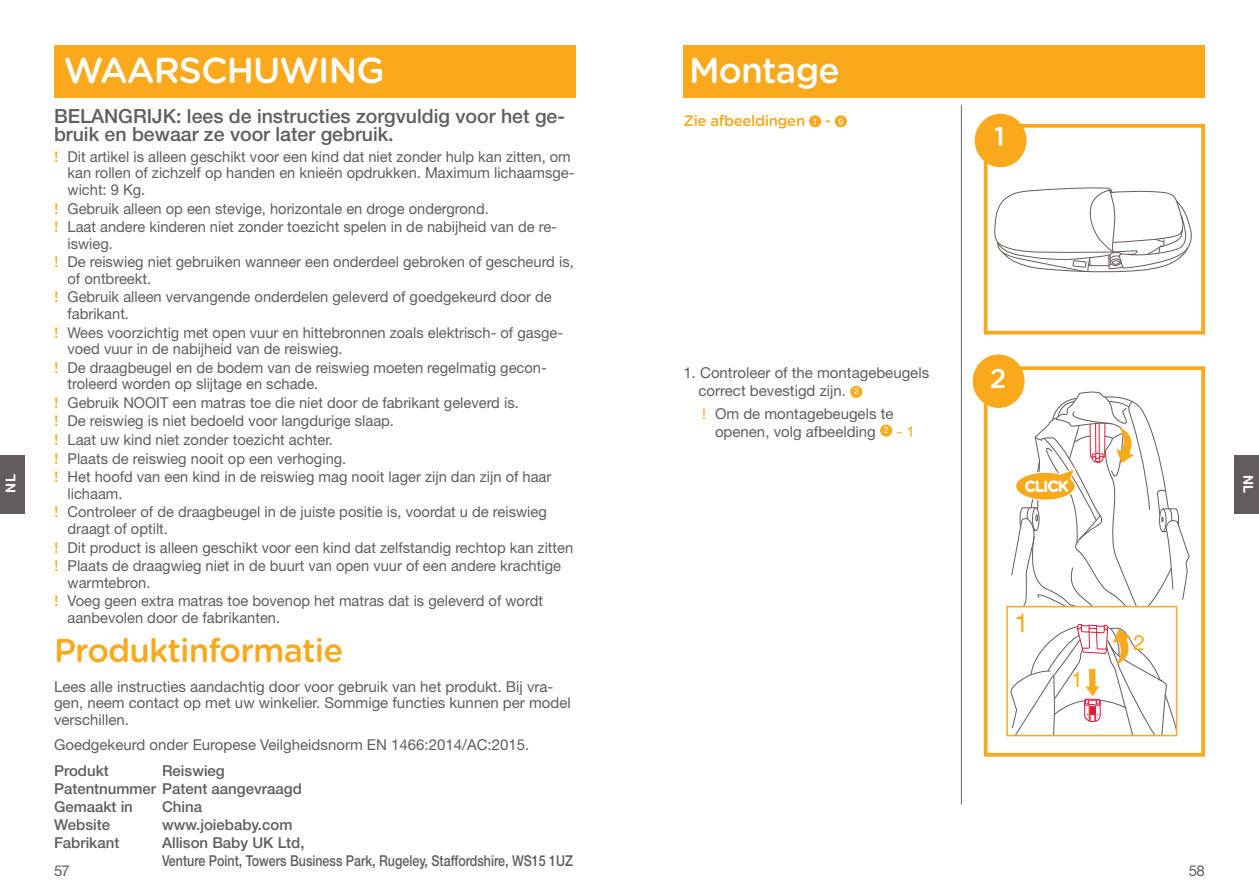
<style>
.page{position:relative;width:1259px;height:893px;background:#fff}
.page>*{position:absolute;margin:0;border:0;box-sizing:border-box;transform-origin:0 0}
.t1{font:500 36px "Gotham Rounded";letter-spacing:-.025em;color:#fff}
.warnings{font:500 33px "Gotham Rounded";letter-spacing:-.025em;color:#f9a91b}
.内容{font:500 27px "Gotham Rounded";color:#fff}
.内容-2{font:25.5px "Helvetica Neue LT Std";color:#f9a91b}
.内容-3{font:21px "Helvetica Neue LT Std";color:#f9a91b}
.warnings-2{font:500 19.5px/18px "Helvetica Neue LT Std";color:#625c5c}
.warnings-3{font:15px/16.5px "Helvetica Neue LT Std";color:#625c5c}
.内容-4{font:500 15px "Helvetica Neue LT Std";color:#625c5c}
.内容-5{font:500 15px "Helvetica Neue LT Std";color:#625c5c;scale:.83 1}
.t2{font:500 15px "Gotham Rounded";letter-spacing:-.025em;color:#f9a91b}
.warnings-4{font:15px "Helvetica Neue LT Std";color:#f9a91b}
.warning{font:700 13.5px "Helvetica Neue LT Std";color:#fff}
.t3{font:9px "Helvetica Neue LT Std";color:#fff}
.s1{font-family:"Gotham Rounded";font-weight:500;color:#f9a91b}
.s2{color:#f9a91b}
</style>
<div class="page">
<div style="left:850px;top:386px;width:12px;height:12px;background:#f9a91b;border-radius:50%"></div>
<div style="left:880px;top:424px;width:12px;height:13px;background:#f9a91b;border-radius:50%"></div>
<div style="left:54px;top:45px;width:521px;height:53px;background:#f9a91b"></div>
<div style="left:683px;top:45px;width:522px;height:53px;background:#f9a91b"></div>
<div style="left:809px;top:115px;width:12px;height:12px;background:#f9a91b;border-radius:50%"></div>
<div style="left:835px;top:115px;width:12px;height:12px;background:#f9a91b;border-radius:50%"></div>
<hr style="left:961px;top:105px;width:1px;height:699px;background:#717074">
<div style="left:0;top:456px;width:24px;height:58px;background:#625c5c"></div>
<div style="left:1234px;top:456px;width:25px;height:58px;background:#625c5c"></div>
<svg style="left:994px;top:187px;width:198px;height:86px"></svg>
<div style="left:983px;top:124px;width:222px;height:211px;border:4px solid #f9a91b"></div>
<div style="left:974px;top:114px;width:52px;height:53px;background:#f9a91b;border-radius:50%"></div>
<div style="left:983px;top:366px;width:222px;height:391px;border:4px solid #f9a91b"></div>
<div style="left:972px;top:354px;width:52px;height:54px;background:#f9a91b;border-radius:50%"></div>
<svg style="left:1007px;top:390px;width:183px;height:345px"></svg>
<p class="t1" style="left:64px;top:44px;width:322px">WAARSCHUWING</p>
<p class="warnings-2" style="left:54px;top:107px;width:512px">BELANGRIJK: lees de instructies zorgvuldig voor het ge&shy;bruik en bewaar ze voor later gebruik.</p>
<p class="warnings-3" style="left:68px;top:148px;width:508px;text-indent:-14px"><span class="s1">!</span> Dit artikel is alleen geschikt voor een kind dat niet zonder hulp kan zitten, om kan rollen of zichzelf op handen en knieën opdrukken. Maximum lichaamsge&shy;wicht: 9 Kg.</p>
<p class="warnings-3" style="left:54px;top:200px;width:436px"><span class="s1">!</span> Gebruik alleen op een stevige, horizontale en droge ondergrond.</p>
<p class="warnings-3" style="left:68px;top:218px;width:491px;text-indent:-14px"><span class="s1">!</span> Laat andere kinderen niet zonder toezicht spelen in de nabijheid van de re&shy;iswieg.</p>
<p class="warnings-3" style="left:68px;top:253px;width:508px;text-indent:-14px"><span class="s1">!</span> De reiswieg niet gebruiken wanneer een onderdeel gebroken of gescheurd is, of ontbreekt.</p>
<p class="warnings-3" style="left:68px;top:289px;width:486px;text-indent:-14px"><span class="s1">!</span> Gebruik alleen vervangende onderdelen geleverd of goedgekeurd door de fabrikant.</p>
<p class="warnings-3" style="left:68px;top:324px;width:497px;text-indent:-14px"><span class="s1">!</span> Wees voorzichtig met open vuur en hittebronnen zoals elektrisch- of gasge&shy;voed vuur in de nabijheid van de reiswieg.</p>
<p class="warnings-3" style="left:68px;top:359px;width:481px;text-indent:-14px"><span class="s1">!</span> De draagbeugel en de bodem van de reiswieg moeten regelmatig gecon&shy;troleerd worden op slijtage en schade.</p>
<p class="warnings-3" style="left:54px;top:394px;width:466px"><span class="s1">!</span> Gebruik NOOIT een matras toe die niet door de fabrikant geleverd is.</p>
<p class="warnings-3" style="left:54px;top:413px;width:341px"><span class="s1">!</span> De reiswieg is niet bedoeld voor langdurige slaap.</p>
<p class="warnings-3" style="left:54px;top:431px;width:280px"><span class="s1">!</span> Laat uw kind niet zonder toezicht achter.</p>
<p class="warnings-3" style="left:54px;top:450px;width:294px"><span class="s1">!</span> Plaats de reiswieg nooit op een verhoging.</p>
<p class="warnings-3" style="left:68px;top:469px;width:485px;text-indent:-14px"><span class="s1">!</span> Het hoofd van een kind in de reiswieg mag nooit lager zijn dan zijn of haar lichaam.</p>
<p class="warnings-3" style="left:68px;top:504px;width:481px;text-indent:-14px"><span class="s1">!</span> Controleer of de draagbeugel in de juiste positie is, voordat u de reiswieg draagt of optilt.</p>
<p class="warnings-3" style="left:54px;top:539px;width:521px"><span class="s1">!</span> Dit product is alleen geschikt voor een kind dat zelfstandig rechtop kan zitten</p>
<p class="warnings-3" style="left:68px;top:557px;width:495px;text-indent:-14px"><span class="s1">!</span> Plaats de draagwieg niet in de buurt van open vuur of een andere krachtige warmtebron.</p>
<p class="warnings-3" style="left:68px;top:593px;width:477px;text-indent:-14px"><span class="s1">!</span> Voeg geen extra matras toe bovenop het matras dat is geleverd of wordt aanbevolen door de fabrikanten.</p>
<p class="warnings" style="left:54px;top:627px;width:291px">Produktinformatie</p>
<p class="warnings-3" style="left:54px;top:678px;width:518px">Lees alle instructies aandachtig door voor gebruik van het produkt. Bij vra&shy;gen, neem contact op met uw winkelier. Sommige functies kunnen per model verschillen.</p>
<p class="warnings-3" style="left:54px;top:736px;width:477px">Goedgekeurd onder Europese Veilgheidsnorm EN 1466:2014/AC:2015.</p>
<p class="内容-4" style="left:54px;top:762px;width:56px">Produkt</p>
<p class="内容-4" style="left:162px;top:762px;width:64px">Reiswieg</p>
<p class="内容-4" style="left:54px;top:780px;width:249px">Patentnummer Patent aangevraagd</p>
<p class="内容-4" style="left:54px;top:798px;width:80px">Gemaakt in</p>
<p class="内容-4" style="left:162px;top:798px;width:42px">China</p>
<p class="内容-4" style="left:54px;top:816px;width:58px">Website</p>
<p class="内容-4" style="left:162px;top:816px;width:132px">www.joiebaby.com</p>
<p class="内容-4" style="left:54px;top:834px;width:67px">Fabrikant</p>
<p class="内容-4" style="left:162px;top:834px;width:144px">Allison Baby UK Ltd,</p>
<p class="内容-5" style="left:162px;top:852px;width:496px">Venture Point, Towers Business Park, Rugeley, Staffordshire, WS15 1UZ</p>
<p class="t1" style="left:689px;top:44px;width:152px">Montage</p>
<p class="t2" style="left:683px;top:110px;width:123px">Zie afbeeldingen</p>
<p class="t3" style="left:812px;top:116px;width:7px">1</p>
<p class="t2" style="left:825px;top:110px;width:8px">-</p>
<p class="t3" style="left:838px;top:116px;width:7px">9</p>
<p class="内容" style="left:994px;top:117px;width:12px">1</p>
<p class="warnings-3" style="left:698px;top:364px;width:232px;line-height:18px;text-indent:-15px">1. Controleer of the montagebeugels correct bevestigd zijn.</p>
<p class="内容" style="left:990px;top:359px;width:18px">2</p>
<p class="t3" style="left:854px;top:386px;width:7px">2</p>
<p class="warnings-3" style="left:702px;top:404px;width:193px;line-height:18px;text-align:center"><span class="s2">!</span> Om de montagebeugels te openen, volg afbeelding</p>
<p class="t3" style="left:884px;top:424px;width:7px">2</p>
<p class="warnings-4" style="left:896px;top:422px;width:20px">- 1</p>
<p class="warning" style="left:2px;top:493px;width:20px;rotate:-90deg">NL</p>
<p class="warning" style="left:1256px;top:475px;width:20px;rotate:90deg">NL</p>
<p class="内容-2" style="left:1014px;top:608px;width:16px">1</p>
<p class="内容-3" style="left:1133px;top:630px;width:13px">2</p>
<p class="内容-3" style="left:1071px;top:667px;width:13px">1</p>
<p class="warnings-3" style="left:54px;top:862px;width:17px">57</p>
<p class="warnings-3" style="left:1188px;top:862px;width:18px">58</p>
</div>
